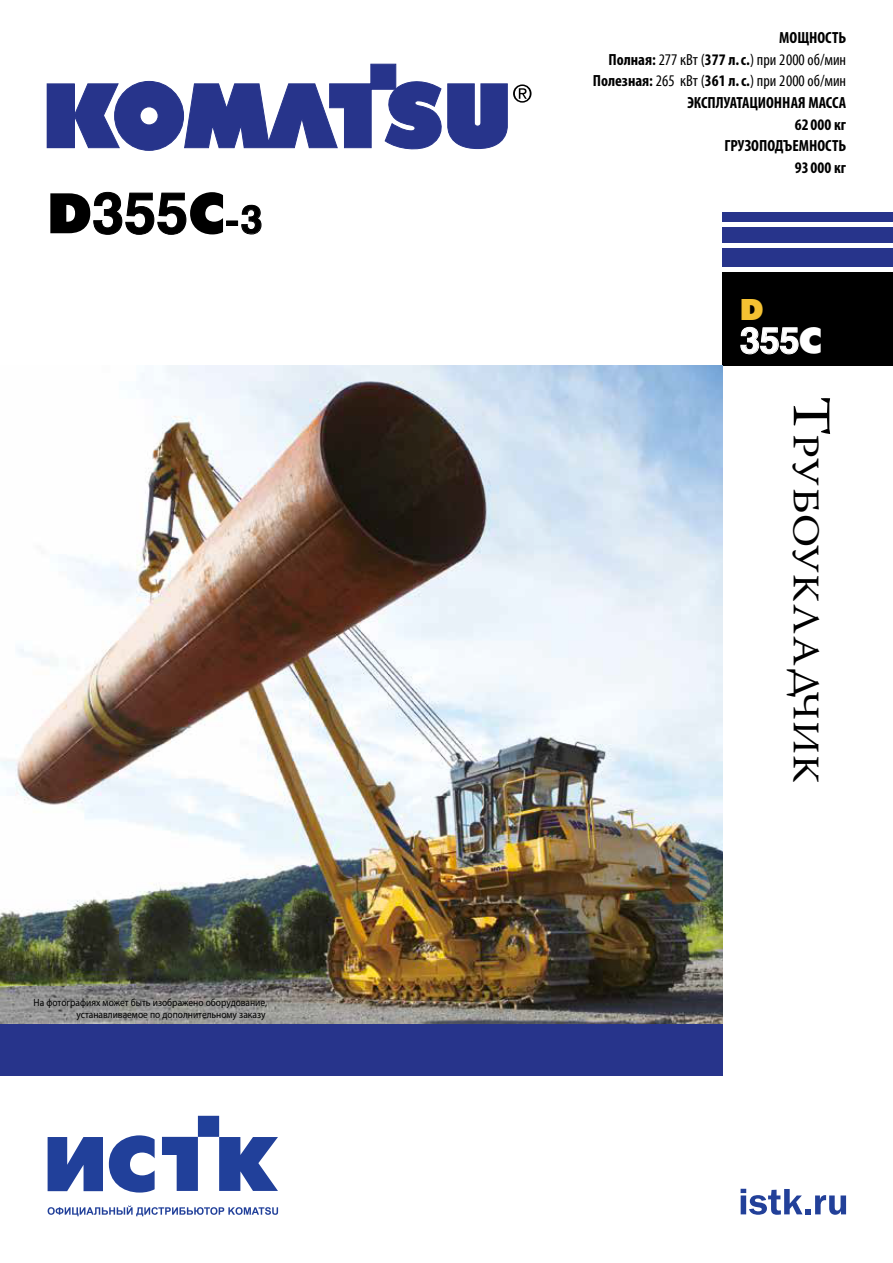
<style>
.page{position:relative;width:893px;height:1263px;background:#fff}
.page>*{position:absolute;margin:0;border:0;box-sizing:border-box;transform-origin:0 0}
.t1{font:700 57px "Helios";color:#000}
.t2{font:37.5px "Warnock Pro";letter-spacing:.035em;color:#000;scale:1.12 1}
.t3{font:700 36px "Helios";color:#fff}
.t4{font:30px "Futura Futuris X";color:#f4c132}
.t5{font:700 condensed 16.2px/21.6px "Myriad Pro";color:#000;text-align:right}
.t6{font:10.5px/12.6px "Myriad Pro";color:#000;text-align:right;scale:.9 1}
.s1{font-family:"Futura Futuris X";font-weight:400}
.s2{font-size:39px}
.s3{font-weight:400}
.s4{font-size:54px}
</style>
<div class="page">
<div style="left:723px;top:272px;width:170px;height:94px;background:#000"></div>
<div style="left:723px;top:213px;width:170px;height:9px;background:#27348b"></div>
<div style="left:723px;top:227px;width:170px;height:15px;background:#27348b"></div>
<div style="left:723px;top:248px;width:170px;height:19px;background:#27348b"></div>
<div style="left:47px;top:84px;width:27px;height:64px;background:#27348b"></div>
<div style="left:47px;top:83px;width:28px;height:65px;border:1px solid #27348b"></div>
<svg style="left:73px;top:64px;width:458px;height:87px"></svg>
<img style="left:0;top:366px;width:723px;height:659px">
<svg style="left:93px;top:192px;width:94px;height:43px"></svg>
<div style="left:226px;top:221px;width:12px;height:5px;border:1px solid #000"></div>
<svg style="left:241px;top:205px;width:21px;height:30px"></svg>
<svg style="left:740px;top:327px;width:59px;height:28px"></svg>
<div style="left:0;top:1025px;width:723px;height:51px;background:#27348b"></div>
<svg style="left:741px;top:1189px;width:105px;height:26px"></svg>
<svg style="left:48px;top:1116px;width:230px;height:76px"></svg>
<svg style="left:48px;top:1205px;width:230px;height:11px"></svg>
<h1 class="t1" style="left:47px;top:180px;width:217px"><span class="s1">D</span>355<span class="s1">C</span><span class="s2">-3</span></h1>
<p class="t6" style="left:34px;top:996px;width:261px">На фотографиях может быть изображено оборудование, устанавливаемое по дополнительному заказу</p>
<p class="t5" style="left:593px;top:27px;width:255px">МОЩНОСТЬ<br>Полная: <span class="s3">277 кВт (</span>377 л.с.<span class="s3">) при 2000 об/мин<br></span>Полезная: <span class="s3">265 кВт (</span>361 л.с.<span class="s3">) при 2000 об/мин<br></span>ЭКСПЛУАТАЦИОННАЯ МАССА<br>62 000 кг<br>ГРУЗОПОДЪЕМНОСТЬ<br>93 000 кг</p>
<h3 class="t4" style="left:740px;top:291px;width:25px">D</h3>
<h3 class="t3" style="left:740px;top:319px;width:84px">355<span class="s1">C</span></h3>
<h2 class="t2" style="left:829px;top:395px;width:347px;rotate:90deg"><span class="s4">Т</span>РУБОУКЛАДЧИК</h2>
</div>
